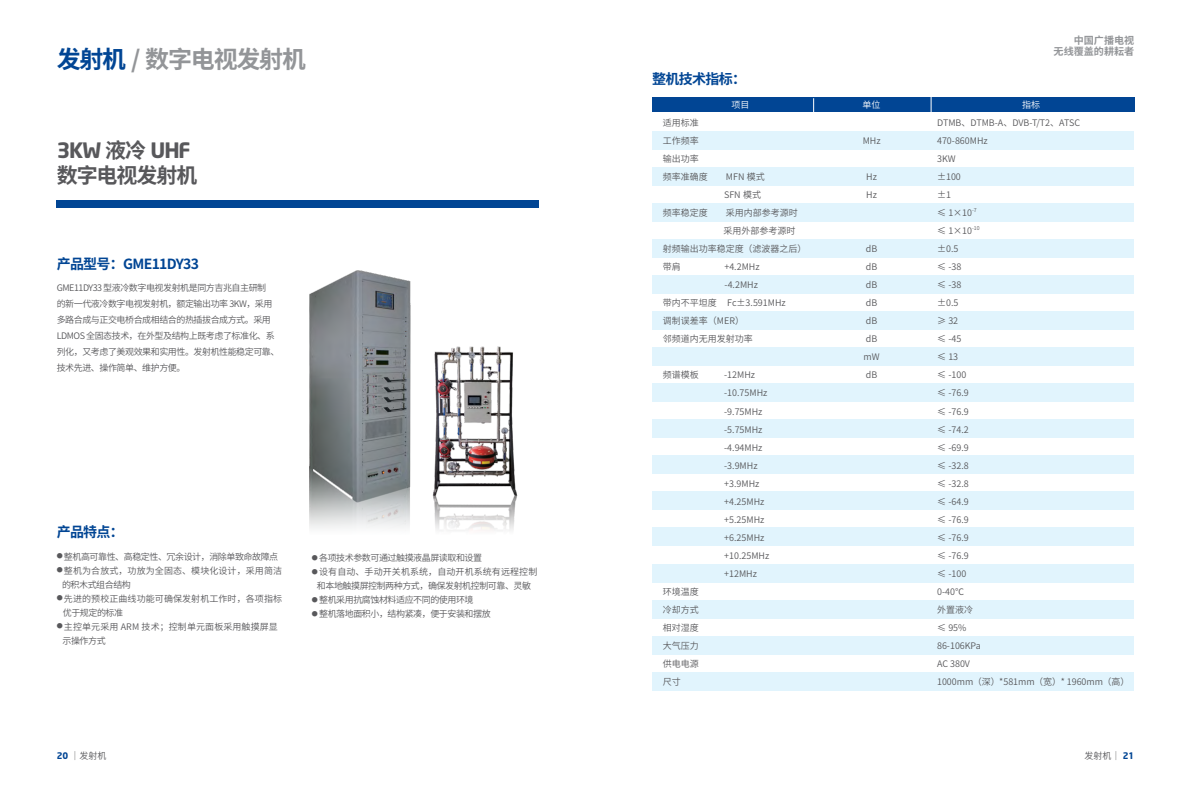
<style>
.page{position:relative;width:1191px;height:808px;background:#fff}
.page>*{position:absolute;margin:0;border:0;box-sizing:border-box;transform-origin:0 0}
.t1{font:700 24px "Source Han Sans CN";letter-spacing:-.05em;color:#939598}
.t2{font:700 21px "Neo Sans";letter-spacing:-.05em;color:#58585b}
.t3{font:700 21px "Source Han Sans CN";letter-spacing:-.05em;color:#58585b}
.t4{font:700 14px "Source Han Sans CN";letter-spacing:-.05em;color:#014594}
.t5{font:700 10.1px/11.2px "Source Han Sans CN";color:#939598;text-align:right}
.t6{font:9px/18px "Source Han Sans CN";color:#58585b}
.t7{font:9px/16px "Source Han Sans CN";letter-spacing:-.05em;color:#58585b}
.t8{font:9px "Source Han Sans CN";color:#fff}
.t9{font:5.2px "Source Han Sans CN";color:#58585b}
.s1{color:#014594}
.s2{font-family:"Source Han Sans CN"}
.s3{font-size:6px}
.s4{font-family:"Neo Sans";font-weight:700;color:#014594}
</style>
<div class="page">
<div style="left:57px;top:200px;width:482px;height:8px;background:#014594"></div>
<div style="left:652px;top:384px;width:482px;height:18px;background:#e1f4fd"></div>
<div style="left:652px;top:600px;width:482px;height:18px;background:#e1f4fd"></div>
<div style="left:652px;top:636px;width:482px;height:18px;background:#e1f4fd"></div>
<div style="left:652px;top:240px;width:482px;height:18px;background:#e1f4fd"></div>
<div style="left:652px;top:167px;width:482px;height:18px;background:#e1f4fd"></div>
<div style="left:652px;top:456px;width:482px;height:18px;background:#e1f4fd"></div>
<div style="left:652px;top:312px;width:482px;height:18px;background:#e1f4fd"></div>
<div style="left:652px;top:528px;width:482px;height:18px;background:#e1f4fd"></div>
<div style="left:652px;top:131px;width:482px;height:18px;background:#e1f4fd"></div>
<div style="left:652px;top:420px;width:482px;height:18px;background:#e1f4fd"></div>
<div style="left:652px;top:672px;width:482px;height:18px;background:#e1f4fd"></div>
<div style="left:652px;top:276px;width:482px;height:18px;background:#e1f4fd"></div>
<div style="left:652px;top:203px;width:482px;height:19px;background:#e1f4fd"></div>
<div style="left:652px;top:492px;width:482px;height:18px;background:#e1f4fd"></div>
<div style="left:652px;top:348px;width:482px;height:18px;background:#e1f4fd"></div>
<div style="left:652px;top:564px;width:482px;height:18px;background:#e1f4fd"></div>
<div style="left:652px;top:97px;width:482px;height:14px;background:#014594"></div>
<svg style="left:813px;top:98px;width:1px;height:14px"></svg>
<svg style="left:930px;top:97px;width:1px;height:15px"></svg>
<img style="left:309px;top:270px;width:209px;height:261px">
<h1 class="t1" style="left:57px;top:45px;width:251px"><span class="s1">发射机</span> / 数字电视发射机</h1>
<h2 class="t2" style="left:57px;top:141px;width:136px">3KW <span class="s2">液冷</span> UHF</h2>
<h2 class="t3" style="left:57px;top:164px;width:142px">数字电视发射机</h2>
<h3 class="t4" style="left:57px;top:256px;width:144px">产品型号：GME11DY33</h3>
<p class="t7" style="left:57px;top:280px;width:224px">GME11DY33 型液冷数字电视发射机是同方吉兆自主研制<br>的新一代液冷数字电视发射机，额定输出功率 3KW，采用多路合成与正交电桥合成相结合的热插拔合成方式。采用<br>LDMOS 全固态技术，在外型及结构上既考虑了标准化、系列化，又考虑了美观效果和实用性。发射机性能稳定可靠、技术先进、操作简单、维护方便。</p>
<h3 class="t4" style="left:57px;top:524px;width:69px">产品特点：</h3>
<p class="t7" style="left:57px;top:548px;width:223px"><span class="s3">●</span> 整机高可靠性、高稳定性、冗余设计，消除单致命故障点</p>
<p class="t6" style="left:62px;top:563px;width:221px;line-height:14px;text-indent:-5px"><span class="s3">●</span> 整机为合放式，功放为全固态、模块化设计，采用简洁的积木式组合结构</p>
<p class="t6" style="left:63px;top:591px;width:221px;line-height:14px;text-indent:-6px"><span class="s3">●</span> 先进的预校正曲线功能可确保发射机工作时，各项指标优于规定的标准</p>
<p class="t6" style="left:62px;top:619px;width:217px;line-height:14px;text-indent:-6px"><span class="s3">●</span> 主控单元采用 ARM 技术；控制单元面板采用触摸屏显示操作方式</p>
<p class="t7" style="left:312px;top:550px;width:172px"><span class="s3">●</span> 各项技术参数可通过触摸液晶屏读取和设置</p>
<p class="t7" style="left:312px;top:565px;width:227px;line-height:14px;text-align:center"><span class="s3">●</span> 设有自动、手动开关机系统，自动开机系统有远程控制和本地触摸屏控制两种方式，确保发射机控制可靠、灵敏</p>
<p class="t7" style="left:312px;top:592px;width:163px"><span class="s3">●</span> 整机采用抗腐蚀材料适应不同的使用环境</p>
<p class="t7" style="left:312px;top:606px;width:180px"><span class="s3">●</span> 整机落地面积小，结构紧凑，便于安装和摆放</p>
<p class="t5" style="left:1053px;top:35px;width:82px">中国广播电视<br>无线覆盖的耕耘者</p>
<h3 class="t4" style="left:652px;top:71px;width:95px">整机技术指标：</h3>
<p class="t6" style="left:663px;top:114px;width:46px">适用标准工作频率输出功率频率准确度</p>
<p class="t8" style="left:731px;top:99px;width:19px">项目</p>
<p class="t8" style="left:862px;top:99px;width:19px">单位</p>
<p class="t8" style="left:1022px;top:99px;width:20px">指标</p>
<p class="t6" style="left:937px;top:114px;width:144px">DTMB、DTMB-A、DVB-T/T2、ATSC<br>470-860MHz<br>3KW<br>±100<br>±1<br>≤ 1×10</p>
<p class="t6" style="left:862px;top:132px;width:19px">MHz</p>
<p class="t6" style="left:866px;top:168px;width:12px">Hz<br>Hz</p>
<p class="t6" style="left:724px;top:168px;width:42px">MFN 模式<br>SFN 模式</p>
<p class="t9" style="left:972px;top:207px;width:6px">-7</p>
<p class="t6" style="left:663px;top:204px;width:46px">频率稳定度</p>
<p class="t6" style="left:726px;top:204px;width:73px">采用内部参考源时</p>
<p class="t6" style="left:723px;top:222px;width:73px">采用外部参考源时</p>
<p class="t6" style="left:663px;top:240px;width:145px">射频输出功率稳定度（滤波器之后）</p>
<p class="t6" style="left:663px;top:258px;width:19px">带肩</p>
<p class="t6" style="left:724px;top:258px;width:37px">+4.2MHz</p>
<p class="t6" style="left:724px;top:276px;width:35px">-4.2MHz</p>
<p class="t6" style="left:663px;top:294px;width:124px">带内不平坦度 Fc±3.591MHz</p>
<p class="t6" style="left:663px;top:312px;width:83px">调制误差率（MER）</p>
<p class="t6" style="left:663px;top:330px;width:91px">邻频道内无用发射功率</p>
<p class="t6" style="left:663px;top:366px;width:37px">频谱模板</p>
<p class="t6" style="left:724px;top:366px;width:47px">-12MHz -10.75MHz -9.75MHz -5.75MHz -4.94MHz -3.9MHz +3.9MHz +4.25MHz +5.25MHz +6.25MHz +10.25MHz +12MHz</p>
<p class="t6" style="left:663px;top:582px;width:37px;text-align:justify">环境温度冷却方式相对湿度大气压力供电电源尺寸</p>
<p class="t6" style="left:937px;top:222px;width:37px">≤ 1×10</p>
<p class="t9" style="left:972px;top:225px;width:9px">-10</p>
<p class="t6" style="left:937px;top:240px;width:194px">±0.5<br>≤ -38<br>≤ -38<br>±0.5<br>≥ 32<br>≤ -45<br>≤ 13<br>≤ -100<br>≤ -76.9<br>≤ -76.9<br>≤ -74.2<br>≤ -69.9<br>≤ -32.8<br>≤ -32.8<br>≤ -64.9<br>≤ -76.9<br>≤ -76.9<br>≤ -76.9<br>≤ -100<br>0-40℃<br>外置液冷<br>≤ 95%<br>86-106KPa<br>AC 380V<br>1000mm（深）*581mm（宽）* 1960mm（高）</p>
<p class="t6" style="left:863px;top:240px;width:18px">dB dB dB dB dB dB mW dB</p>
<p class="t6" style="left:57px;top:747px;width:51px"><span class="s4">20</span> ｜发射机</p>
<p class="t6" style="left:1084px;top:747px;width:51px">发射机｜ <span class="s4">21</span></p>
</div>
